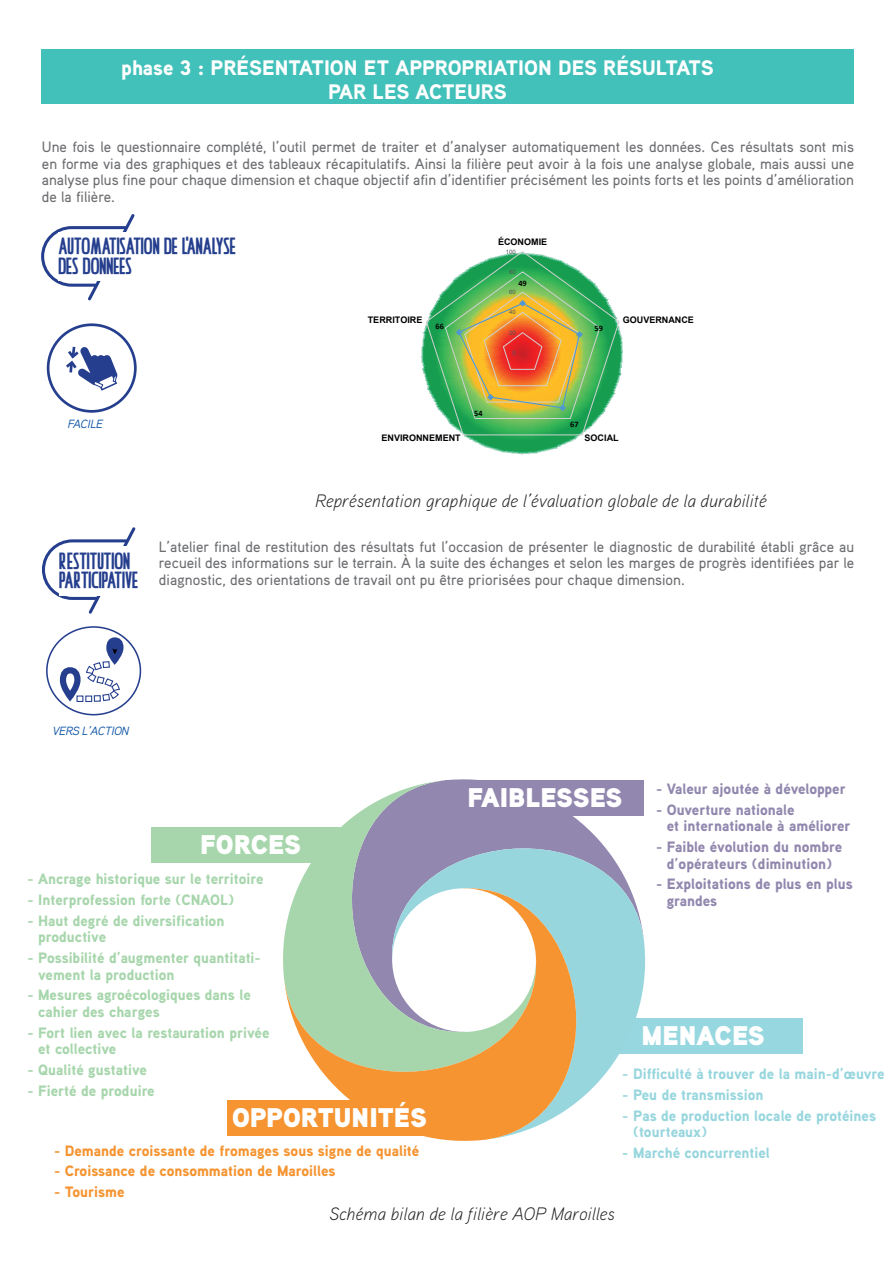
<style>
.page{position:relative;width:893px;height:1263px;background:#fff}
.page>*{position:absolute;margin:0;border:0;box-sizing:border-box;transform-origin:0 0}
.t1{font:27px "Aaux Pro Ultra";color:#fff}
.t2{font:900 21px/24px "Aaux Pro";color:#fff;text-align:center}
.t3{font:italic 300 18px "Aaux Pro";color:#231f20}
.t4{font:500 15px/16.5px "Aaux Pro";color:#6c6d70;text-align:justify}
.t5{font:900 15px/16.5px "Aaux Pro";color:#a7d6ac}
.t6{font:900 15px/16.5px "Aaux Pro";color:#9287ae}
.t7{font:900 15px/16.5px "Aaux Pro";color:#98d6de}
.t8{font:900 15px "Aaux Pro";color:#f59431}
.t9{font:15px/19.5px "I Am Awake";color:#253f8e}
.t10{font:italic 11.85px "Aaux Pro";letter-spacing:-.03em;color:#0850a3}
.t11{font:700 9px "Arial";color:#000001}
.t12{font:700 8.25px "Calibri";letter-spacing:.005em;color:#000001}
.t13{font:6px "Arial";letter-spacing:-.005em;color:#515455}
</style>
<div class="page">
<div style="left:41px;top:50px;width:813px;height:54px;background:#42c0ba"></div>
<svg style="left:41px;top:214px;width:94px;height:86px"></svg>
<div style="left:58px;top:232px;width:217px;height:49px;background:#fff"></div>
<div style="left:604px;top:1018px;width:198px;height:36px;background:#97d7df"></div>
<svg style="left:548px;top:816px;width:98px;height:202px"></svg>
<svg style="left:283px;top:780px;width:265px;height:197px;fill:#9287ae"></svg>
<svg style="left:284px;top:877px;width:339px;height:264px"></svg>
<div style="left:227px;top:1100px;width:205px;height:36px;background:#f59431"></div>
<div style="left:446px;top:780px;width:198px;height:36px;background:#9287ae"></div>
<div style="left:151px;top:827px;width:199px;height:36px;background:#a7d6ac"></div>
<svg style="left:46px;top:323px;width:91px;height:90px"></svg>
<svg style="left:42px;top:527px;width:94px;height:87px"></svg>
<div style="left:59px;top:546px;width:100px;height:49px;background:#fff"></div>
<div style="left:46px;top:626px;width:95px;height:89px;border:2px solid #253f8e;border-radius:50%"></div>
<svg style="left:57px;top:634px;width:70px;height:69px"></svg>
<svg style="left:421px;top:251px;width:202px;height:204px"></svg>
<h2 class="t2" style="left:121px;top:55px;width:594px">phase 3 : PRÉSENTATION ET APPROPRIATION DES RÉSULTATS<br>PAR LES ACTEURS</h2>
<p class="t4" style="left:42px;top:138px;width:814px">Une fois le questionnaire complété, l’outil permet de traiter et d’analyser automatiquement les données. Ces résultats sont mis en forme via des graphiques et des tableaux récapitulatifs. Ainsi la filière peut avoir à la fois une analyse globale, mais aussi une analyse plus fine pour chaque dimension et chaque objectif afin d’identifier précisément les points forts et les points d’amélioration de la filière.</p>
<p class="t9" style="left:58px;top:237px;width:179px">AUTOMATISATION DE L’ANALYSE<br>DES DONNEES</p>
<p class="t11" style="left:498px;top:236px;width:51px">ÉCONOMIE</p>
<p class="t13" style="left:506px;top:247px;width:12px">100</p>
<p class="t13" style="left:509px;top:268px;width:8px">80</p>
<p class="t12" style="left:518px;top:277px;width:10px">49</p>
<p class="t13" style="left:509px;top:288px;width:8px">60</p>
<p class="t11" style="left:368px;top:314px;width:56px">TERRITOIRE</p>
<p class="t12" style="left:435px;top:320px;width:10px">66</p>
<p class="t13" style="left:509px;top:308px;width:8px">40</p>
<p class="t13" style="left:509px;top:328px;width:8px">20</p>
<p class="t13" style="left:513px;top:349px;width:5px">0</p>
<p class="t12" style="left:594px;top:322px;width:10px">59</p>
<p class="t11" style="left:623px;top:314px;width:73px">GOUVERNANCE</p>
<p class="t10" style="left:68px;top:416px;width:37px">FACILE</p>
<p class="t9" style="left:59px;top:551px;width:80px">RESTITUTION<br>PARTICIPATIVE</p>
<p class="t12" style="left:474px;top:408px;width:10px">54</p>
<p class="t12" style="left:570px;top:418px;width:10px">67</p>
<p class="t11" style="left:382px;top:432px;width:81px">ENVIRONNEMENT</p>
<p class="t11" style="left:585px;top:432px;width:36px">SOCIAL</p>
<p class="t3" style="left:315px;top:489px;width:453px">Représentation graphique de l’évaluation globale de la durabilité</p>
<p class="t4" style="left:159px;top:538px;width:697px">L’atelier final de restitution des résultats fut l’occasion de présenter le diagnostic de durabilité établi grâce au recueil des informations sur le terrain. À la suite des échanges et selon les marges de progrès identifiées par le diagnostic, des orientations de travail ont pu être priorisées pour chaque dimension.</p>
<p class="t10" style="left:52px;top:724px;width:78px">VERS L’ACTION</p>
<h1 class="t1" style="left:200px;top:827px;width:102px">FORCES</h1>
<p class="t5" style="left:27px;top:870px;width:238px">- Ancrage historique sur le territoire</p>
<p class="t5" style="left:27px;top:891px;width:208px">- Interprofession forte (CNAOL)</p>
<p class="t5" style="left:38px;top:912px;width:188px;text-indent:-11px">- Haut degré de diversification productive</p>
<p class="t5" style="left:38px;top:949px;width:224px;text-indent:-11px">- Possibilité d’augmenter quantitati&shy;vement la production</p>
<p class="t5" style="left:38px;top:986px;width:214px;text-indent:-11px">- Mesures agroécologiques dans le cahier des charges</p>
<p class="t5" style="left:38px;top:1024px;width:233px;text-indent:-11px">- Fort lien avec la restauration privée et collective</p>
<p class="t5" style="left:27px;top:1061px;width:121px">- Qualité gustative</p>
<p class="t5" style="left:27px;top:1082px;width:129px">- Fierté de produire</p>
<h1 class="t1" style="left:232px;top:1100px;width:196px">OPPORTUNITÉS</h1>
<h1 class="t1" style="left:467px;top:780px;width:156px">FAIBLESSES</h1>
<p class="t6" style="left:656px;top:780px;width:191px">- Valeur ajoutée à développer</p>
<p class="t6" style="left:667px;top:801px;width:185px;text-indent:-11px">- Ouverture nationale<br>et internationale à améliorer</p>
<p class="t6" style="left:656px;top:838px;width:188px;text-align:center">- Faible évolution du nombre d’opérateurs (diminution)</p>
<p class="t6" style="left:667px;top:875px;width:187px;text-indent:-11px">- Exploitations de plus en plus grandes</p>
<h1 class="t1" style="left:641px;top:1018px;width:125px">MENACES</h1>
<p class="t7" style="left:622px;top:1065px;width:264px">- Difficulté à trouver de la main-d’œuvre</p>
<p class="t7" style="left:622px;top:1086px;width:143px">- Peu de transmission</p>
<p class="t7" style="left:633px;top:1106px;width:245px;text-indent:-11px">- Pas de production locale de protéines (tourteaux)</p>
<p class="t8" style="left:54px;top:1141px;width:367px">- Demande croissante de fromages sous signe de qualité</p>
<p class="t7" style="left:622px;top:1144px;width:149px">- Marché concurrentiel</p>
<p class="t8" style="left:54px;top:1161px;width:283px">- Croissance de consommation de Maroilles</p>
<p class="t8" style="left:54px;top:1182px;width:72px">- Tourisme</p>
<p class="t3" style="left:330px;top:1202px;width:287px">Schéma bilan de la filière AOP Maroilles</p>
</div>
